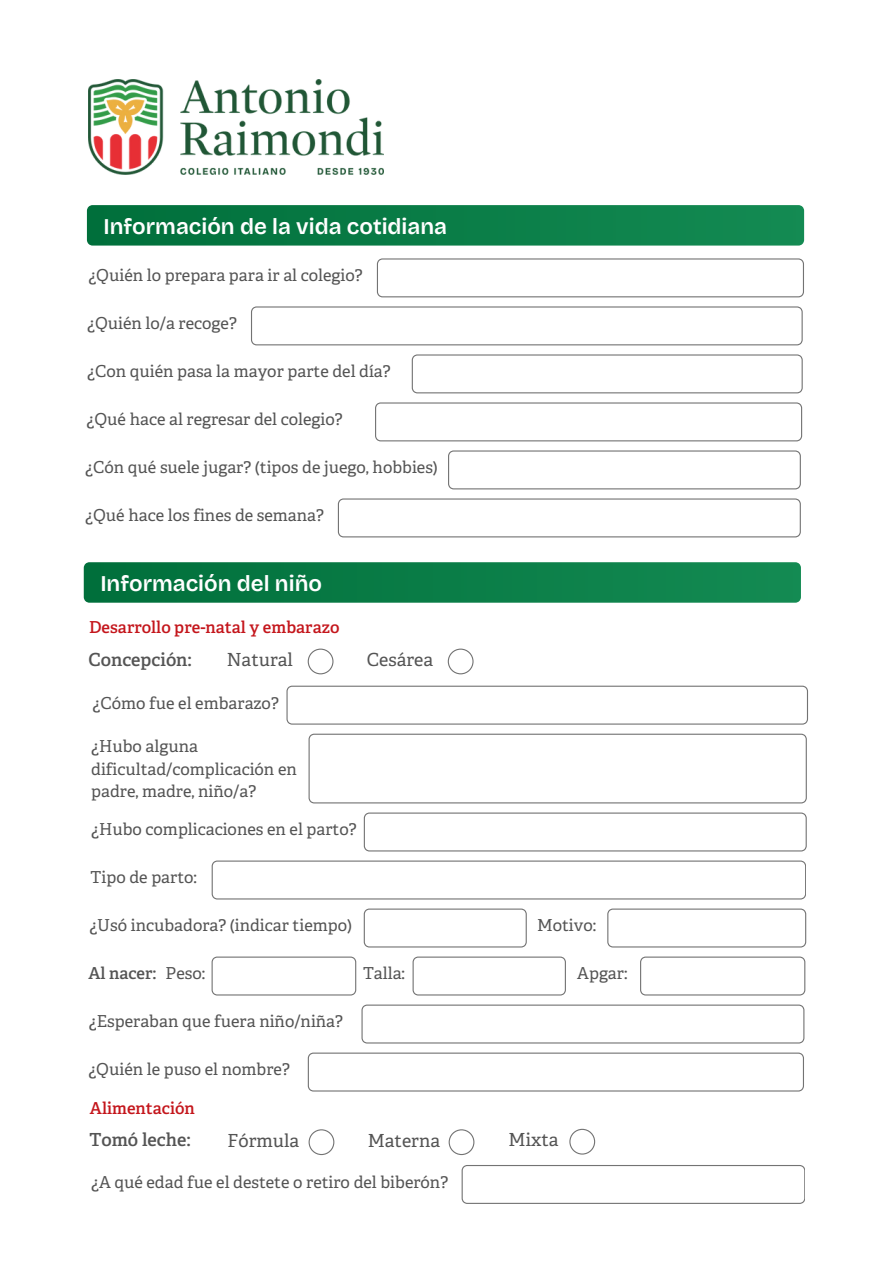
<style>
.page{position:relative;width:893px;height:1264px;background:#fff}
.page>*{position:absolute;margin:0;border:0;box-sizing:border-box;transform-origin:0 0}
.t1{font:600 22.5px "Bricolage Grotesque";color:#fff}
.t2{font:18px "Adelle";color:#545454}
.t3{font:600 18px "Adelle";color:#545454}
.t4{font:16.5px/22.5px "Adelle";color:#545454}
.t5{font:600 16.5px "Adelle";color:#c4161c}
.t6{font:600 16.5px "Adelle";color:#545454}
</style>
<div class="page">
<svg style="left:87px;top:205px;width:717px;height:40px;background:#0a7d47"></svg>
<svg style="left:377px;top:258px;width:427px;height:39px"></svg>
<svg style="left:251px;top:306px;width:551px;height:39px"></svg>
<svg style="left:411px;top:354px;width:391px;height:39px"></svg>
<svg style="left:375px;top:402px;width:427px;height:39px"></svg>
<svg style="left:448px;top:450px;width:352px;height:39px"></svg>
<svg style="left:338px;top:498px;width:462px;height:39px"></svg>
<svg style="left:84px;top:562px;width:716px;height:40px;background:#0b7d47"></svg>
<svg style="left:308px;top:648px;width:25px;height:26px"></svg>
<svg style="left:447px;top:648px;width:26px;height:26px"></svg>
<svg style="left:286px;top:685px;width:522px;height:39px"></svg>
<svg style="left:308px;top:733px;width:498px;height:70px"></svg>
<svg style="left:364px;top:812px;width:442px;height:39px"></svg>
<svg style="left:212px;top:860px;width:593px;height:39px"></svg>
<svg style="left:364px;top:908px;width:162px;height:39px"></svg>
<svg style="left:607px;top:908px;width:199px;height:39px"></svg>
<svg style="left:211px;top:956px;width:145px;height:39px"></svg>
<svg style="left:640px;top:956px;width:165px;height:39px"></svg>
<svg style="left:412px;top:956px;width:153px;height:39px"></svg>
<svg style="left:361px;top:1004px;width:443px;height:39px"></svg>
<svg style="left:308px;top:1052px;width:496px;height:39px"></svg>
<svg style="left:308px;top:1129px;width:26px;height:26px"></svg>
<svg style="left:448px;top:1129px;width:26px;height:26px"></svg>
<svg style="left:569px;top:1128px;width:26px;height:26px"></svg>
<svg style="left:461px;top:1165px;width:343px;height:38px"></svg>
<img style="left:88px;top:79px;width:295px;height:96px">
<p class="t1" style="left:103px;top:213px;width:345px">Información de la vida cotidiana</p>
<h1 class="t4" style="left:88px;top:266px;width:275px">¿Quién lo prepara para ir al colegio?</h1>
<p class="t4" style="left:87px;top:314px;width:151px">¿Quién lo/a recoge?</p>
<p class="t4" style="left:87px;top:362px;width:305px">¿Con quién pasa la mayor parte del día?</p>
<p class="t4" style="left:87px;top:410px;width:257px">¿Qué hace al regresar del colegio?</p>
<p class="t4" style="left:85px;top:458px;width:354px">¿Cón qué suele jugar? (tipos de juego, hobbies)</p>
<p class="t4" style="left:85px;top:506px;width:240px">¿Qué hace los fines de semana?</p>
<p class="t1" style="left:100px;top:570px;width:223px">Información del niño</p>
<h1 class="t5" style="left:89px;top:618px;width:252px">Desarrollo pre-natal y embarazo</h1>
<p class="t3" style="left:88px;top:649px;width:105px">Concepción:</p>
<h2 class="t2" style="left:227px;top:650px;width:68px">Natural</h2>
<h2 class="t2" style="left:367px;top:650px;width:68px">Cesárea</h2>
<p class="t4" style="left:92px;top:693px;width:188px">¿Cómo fue el embarazo?</p>
<p class="t4" style="left:91px;top:736px;width:207px">¿Hubo alguna dificultad/complicación en padre, madre, niño/a?</p>
<p class="t4" style="left:91px;top:820px;width:267px">¿Hubo complicaciones en el parto?</p>
<p class="t4" style="left:91px;top:868px;width:108px">Tipo de parto:</p>
<p class="t4" style="left:89px;top:916px;width:264px">¿Usó incubadora? (indicar tiempo)</p>
<p class="t4" style="left:537px;top:916px;width:61px">Motivo:</p>
<p class="t6" style="left:88px;top:964px;width:70px">Al nacer:</p>
<p class="t4" style="left:166px;top:963px;width:41px">Peso:</p>
<p class="t4" style="left:363px;top:963px;width:44px">Talla:</p>
<h2 class="t4" style="left:577px;top:963px;width:52px">Apgar:</h2>
<p class="t4" style="left:89px;top:1011px;width:256px">¿Esperaban que fuera niño/niña?</p>
<p class="t4" style="left:88px;top:1059px;width:203px">¿Quién le puso el nombre?</p>
<p class="t5" style="left:90px;top:1098px;width:106px">Alimentación</p>
<p class="t3" style="left:89px;top:1130px;width:103px">Tomó leche:</p>
<h2 class="t2" style="left:227px;top:1130px;width:73px">Fórmula</h2>
<h2 class="t2" style="left:368px;top:1130px;width:74px">Materna</h2>
<p class="t2" style="left:508px;top:1130px;width:51px">Mixta</p>
<p class="t4" style="left:91px;top:1172px;width:358px">¿A qué edad fue el destete o retiro del biberón?</p>
</div>
